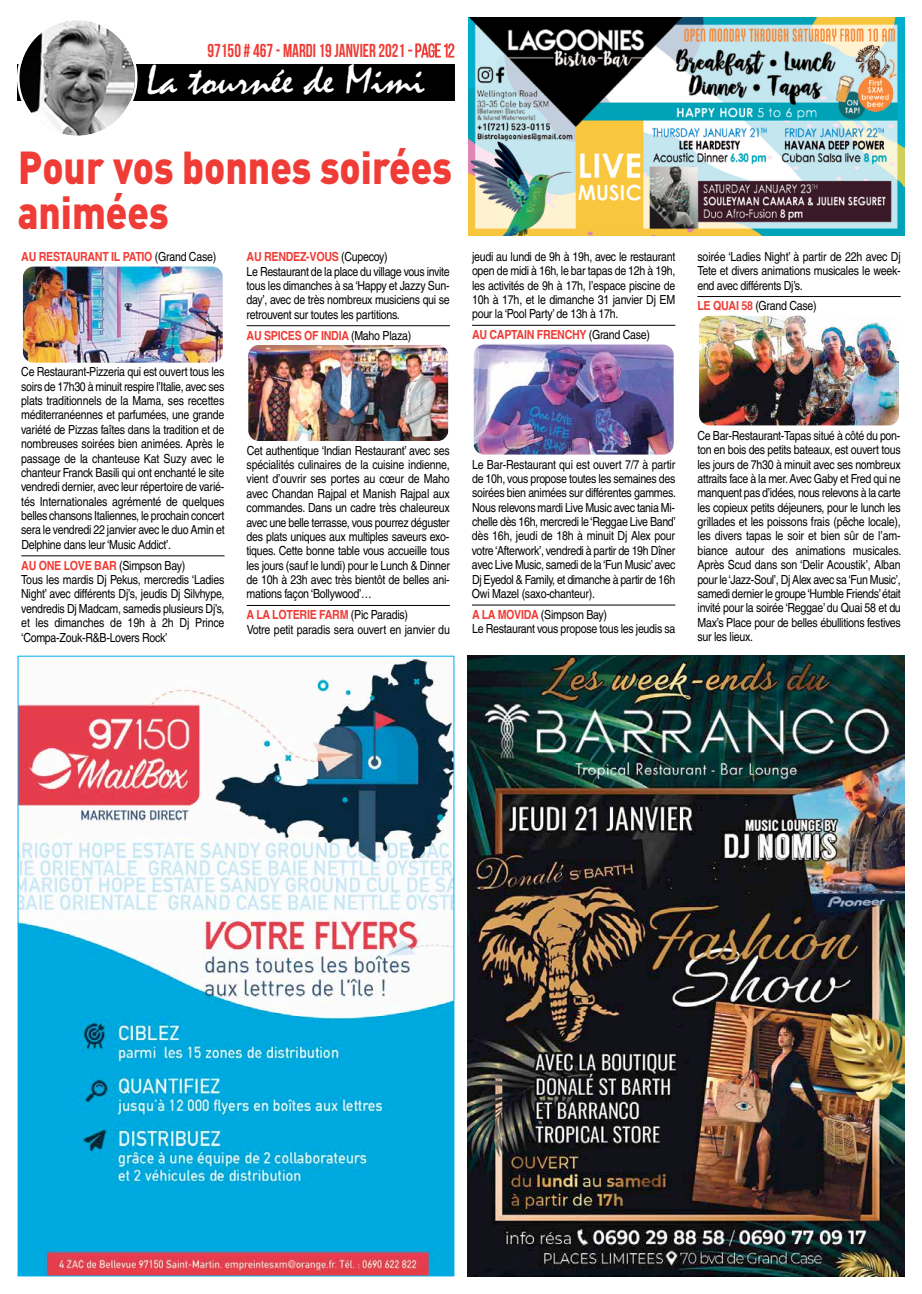
<style>
.page{position:relative;width:922px;height:1294px;background:#fff}
.page>*{position:absolute;margin:0;border:0;box-sizing:border-box;transform-origin:0 0}
.t1{font:900 45.5px/45.5px "DIN Pro";color:#f03c36;scale:.85 1}
.t2{font:42.25px "Mistral";color:#fff;scale:1.07 1}
.t3{font:700 18.75px "Bebas Neue";color:#f03c36;scale:.9 1}
.t4{font:12.5px/14.4px "Helvetica";letter-spacing:-.025em;color:#000;text-align:justify;scale:.85 1}
.t5{font:700 12.5px "Helvetica";letter-spacing:-.025em;color:#f03c36;scale:.85 1}
.s1{font-weight:400}
.s2{font-weight:400;color:#000}
.s3{font-weight:700;color:#f03c36}
</style>
<div class="page">
<div style="left:17px;top:64px;width:437px;height:36px;background:#000"></div>
<svg style="left:17px;top:20px;width:120px;height:116px"></svg>
<svg style="left:408px;top:43px;width:46px;height:15px"></svg>
<img style="left:467px;top:656px;width:437px;height:620px">
<img style="left:20px;top:658px;width:432px;height:616px">
<img style="left:468px;top:18px;width:436px;height:217px">
<hr style="left:21px;top:555px;width:203px;height:1px;background:#000">
<hr style="left:246px;top:325px;width:204px;height:1px;background:#000">
<hr style="left:246px;top:605px;width:204px;height:1px;background:#000">
<hr style="left:472px;top:325px;width:203px;height:1px;background:#000">
<hr style="left:472px;top:604px;width:203px;height:1px;background:#000">
<hr style="left:697px;top:296px;width:203px;height:1px;background:#000">
<img style="left:23px;top:266px;width:200px;height:96px">
<img style="left:248px;top:345px;width:200px;height:96px">
<img style="left:473px;top:344px;width:200px;height:110px">
<img style="left:699px;top:316px;width:199px;height:109px">
<h3 class="t3" style="left:207px;top:41px;width:276px">97150 # 467- MARDI 19JANVIER 2021 <span class="s1">- page12</span></h3>
<h2 class="t2" style="left:146px;top:57px;width:262px">La tournée de Mimi</h2>
<h1 class="t1" style="left:18px;top:138px;width:512px">Pour vos bonnes soirées animées</h1>
<p class="t5" style="left:21px;top:247px;width:231px">AU RESTAURANT IL PATIO <span class="s2">(Grand Case)</span></p>
<p class="t4" style="left:246px;top:249px;width:240px;text-align:left"><span class="s3">AU RENDEZ-VOUS</span> (Cupecoy)<br>Le Restaurant de la place du village vous invite tous les dimanches à sa ‘Happy et Jazzy Sun&shy;day’, avec de très nombreux musiciens qui se retrouvent sur toutes les partitions.</p>
<p class="t5" style="left:246px;top:325px;width:195px">AU SPICES OF INDIA <span class="s2">(Maho Plaza)</span></p>
<p class="t4" style="left:21px;top:364px;width:241px">Ce Restaurant-Pizzeria qui est ouvert tous les soirs de 17h30 à minuit respire l’Italie, avec ses plats traditionnels de la Mama, ses recettes méditerranéennes et parfumées, une grande variété de Pizzas faîtes dans la tradition et de nombreuses soirées bien animées. Après le passage de la chanteuse Kat Suzy avec le chanteur Franck Basili qui ont enchanté le site vendredi dernier, avec leur répertoire de varié&shy;tés Internationales agrémenté de quelques belles chansons Italiennes, le prochain concert sera le vendredi 22 janvier avec le duo Amin et Delphine dans leur ‘Music Addict’.</p>
<p class="t4" style="left:21px;top:558px;width:241px;text-align:left"><span class="s3">AU ONE LOVE BAR</span> (Simpson Bay)<br>Tous les mardis Dj Pekus, mercredis ‘Ladies Night’ avec différents Dj’s, jeudis Dj Silvhype, vendredis Dj Madcam, samedis plusieurs Dj’s, et les dimanches de 19h à 2h Dj Prince ‘Compa-Zouk-R&amp;B-Lovers Rock’</p>
<p class="t4" style="left:246px;top:443px;width:241px">Cet authentique ‘Indian Restaurant’ avec ses spécialités culinaires de la cuisine indienne, vient d’ouvrir ses portes au cœur de Maho avec Chandan Rajpal et Manish Rajpal aux commandes. Dans un cadre très chaleureux avec une belle terrasse, vous pourrez déguster des plats uniques aux multiples saveurs exo&shy;tiques. Cette bonne table vous accueille tous les jours (sauf le lundi) pour le Lunch &amp; Dinner de 10h à 23h avec très bientôt de belles ani&shy;mations façon ‘Bollywood’…</p>
<p class="t4" style="left:246px;top:607px;width:240px"><span class="s3">A LA LOTERIE FARM</span> (Pic Paradis)<br>Votre petit paradis sera ouvert en janvier du</p>
<p class="t4" style="left:472px;top:249px;width:241px">jeudi au lundi de 9h à 19h, avec le restaurant open de midi à 16h, le bar tapas de 12h à 19h, les activités de 9h à 17h, l’espace piscine de 10h à 17h, et le dimanche 31 janvier Dj EM pour la ‘Pool Party’ de 13h à 17h.</p>
<p class="t5" style="left:472px;top:324px;width:211px">AU CAPTAIN FRENCHY <span class="s2">(Grand Case)</span></p>
<p class="t4" style="left:472px;top:457px;width:241px">Le Bar-Restaurant qui est ouvert 7/7 à partir de 10h, vous propose toutes les semaines des soirées bien animées sur différentes gammes.<br>Nous relevons mardi Live Music avec tania Mi&shy;chelle dès 16h, mercredi le‘Reggae Live Band’ dès 16h, jeudi de 18h à minuit Dj Alex pour votre‘Afterwork’, vendredi à partir de 19h Dîner avec Live Music, samedi de la‘Fun Music’avec Dj Eyedol &amp; Family, et dimanche à partir de 16h Owi Mazel (saxo-chanteur).</p>
<p class="t4" style="left:472px;top:607px;width:241px"><span class="s3">A LA MOVIDA</span> (Simpson Bay)<br>Le Restaurant vous propose tous les jeudis sa</p>
<p class="t4" style="left:697px;top:249px;width:241px">soirée ‘Ladies Night’ à partir de 22h avec Dj Tete et divers animations musicales le week&shy;end avec différents Dj’s.</p>
<p class="t4" style="left:697px;top:299px;width:142px"><span class="s3">LE QUAI 58</span> (Grand Case)</p>
<p class="t4" style="left:697px;top:428px;width:241px">Ce Bar-Restaurant-Tapas situé à côté du pon&shy;ton en bois des petits bateaux, est ouvert tous les jours de 7h30 à minuit avec ses nombreux attraits face à la mer. Avec Gaby et Fred qui ne manquent pas d’idées, nous relevons à la carte les copieux petits déjeuners, pour le lunch les grillades et les poissons frais (pêche locale), les divers tapas le soir et bien sûr de l’am&shy;biance autour des animations musicales.<br>Après Scud dans son ‘Delir Acoustik’, Alban pour le‘Jazz-Soul’, Dj Alex avec sa‘Fun Music’, samedi dernier le groupe‘Humble Friends’était invité pour la soirée ‘Reggae’ du Quai 58 et du Max’s Place pour de belles ébullitions festives sur les lieux.</p>
</div>
